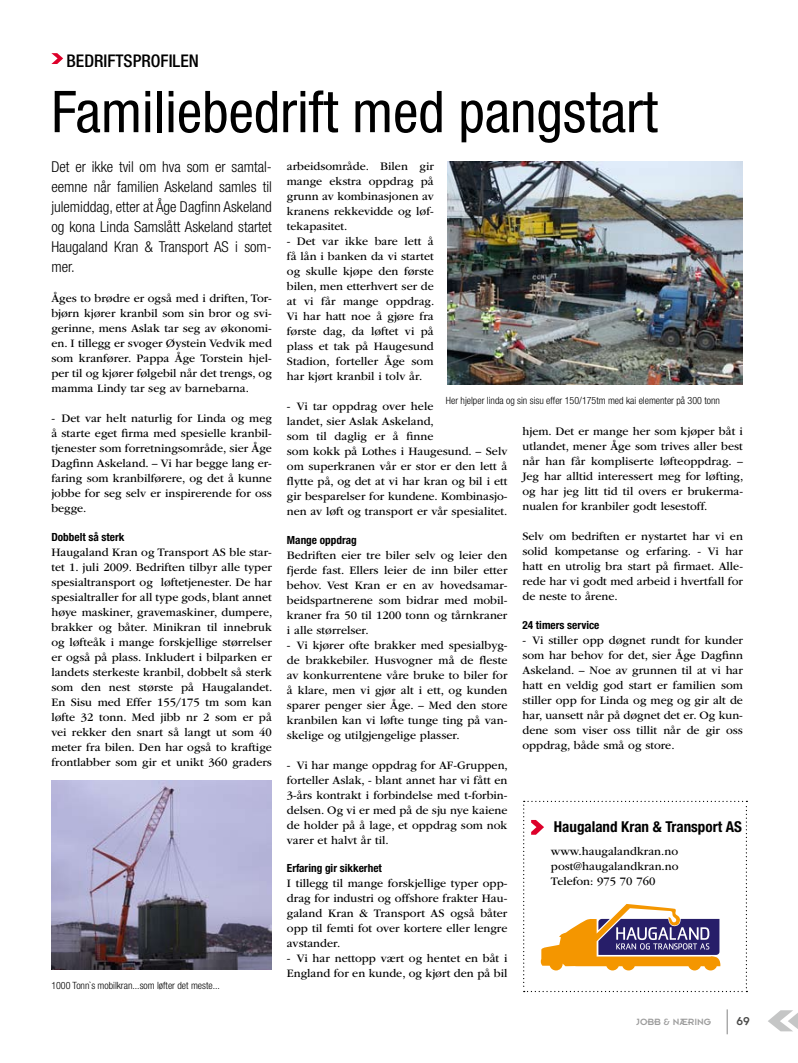
<style>
.page{position:relative;width:798px;height:1063px;background:#fff}
.page>*{position:absolute;margin:0;border:0;box-sizing:border-box;transform-origin:0 0}
.t1{font:condensed 57.75px "Helvetica Neue LT Std";color:#000}
.t2{font:500 condensed 17.5px "Helvetica Neue LT Std";color:#000}
.t3{font:300 condensed 15px/20px "Helvetica Neue LT Std";color:#000;text-align:justify}
.t4{font:700 condensed 15px "Helvetica Neue LT Std";color:#000}
.t5{font:12.5px "Insignia";color:#494948}
.t6{font:11.88px/15px "ITC Garamond Std";color:#000;text-align:justify}
.t7{font:700 condensed 11.25px "Helvetica Neue";color:#000}
.t8{font:300 condensed 10px "Helvetica Neue LT Std";color:#000}
.t9{font:10px "Insignia";color:#9c9c9c}
</style>
<div class="page">
<svg style="left:768px;top:1010px;width:29px;height:21px"></svg>
<svg style="left:726px;top:1009px;width:1px;height:25px"></svg>
<svg style="left:51px;top:53px;width:12px;height:11px"></svg>
<img style="left:51px;top:780px;width:220px;height:189px">
<svg style="left:523px;top:801px;width:224px;height:191px"></svg>
<img style="left:447px;top:162px;width:295px;height:222px">
<h2 class="t2" style="left:66px;top:50px;width:134px">BEDRIFTSPROFILEN</h2>
<h1 class="t1" style="left:51px;top:78px;width:607px">Familiebedrift med pangstart</h1>
<p class="t3" style="left:51px;top:157px;width:222px">Det er ikke tvil om hva som er samtal&shy;eemne når familien Askeland samles til julemiddag, etter at Åge Dagfinn Askeland og kona Linda Samslått Askeland startet Haugaland Kran &amp; Transport AS i som&shy;mer.</p>
<p class="t6" style="left:51px;top:291px;width:222px">Åges to brødre er også med i driften, Tor&shy;bjørn kjører kranbil som sin bror og svi&shy;gerinne, mens Aslak tar seg av økonomi&shy;en. I tillegg er svoger Øystein Vedvik med som kranfører. Pappa Åge Torstein hjel&shy;per til og kjører følgebil når det trengs, og mamma Lindy tar seg av barnebarna.</p>
<p class="t6" style="left:51px;top:411px;width:222px">- Det var helt naturlig for Linda og meg å starte eget firma med spesielle kranbil&shy;tjenester som forretningsområde, sier Åge Dagfinn Askeland. – Vi har begge lang er&shy;faring som kranbilførere, og det å kunne jobbe for seg selv er inspirerende for oss begge.</p>
<p class="t7" style="left:51px;top:530px;width:75px">Dobbelt så sterk</p>
<p class="t6" style="left:51px;top:545px;width:222px">Haugaland Kran og Transport AS ble star&shy;tet 1. juli 2009. Bedriften tilbyr alle typer spesialtransport og løftetjenester. De har spesialtraller for all type gods, blant annet høye maskiner, gravemaskiner, dumpere, brakker og båter. Minikran til innebruk og løfteåk i mange forskjellige størrelser er også på plass. Inkludert i bilparken er landets sterkeste kranbil, dobbelt så sterk som den nest største på Haugalandet.<br>En Sisu med Effer 155/175 tm som kan løfte 32 tonn. Med jibb nr 2 som er på vei rekker den snart så langt ut som 40 meter fra bilen. Den har også to kraftige frontlabber som gir et unikt 360 graders</p>
<p class="t8" style="left:51px;top:980px;width:170px">1000 Tonn`s mobilkran...som løfter det meste...</p>
<p class="t6" style="left:287px;top:159px;width:148px">arbeidsområde. Bilen gir mange ekstra oppdrag på grunn av kombinasjonen av kranens rekkevidde og løf&shy;tekapasitet.</p>
<p class="t6" style="left:287px;top:234px;width:149px">- Det var ikke bare lett å få lån i banken da vi startet og skulle kjøpe den første bilen, men etterhvert ser de at vi får mange oppdrag.<br>Vi har hatt noe å gjøre fra første dag, da løftet vi på plass et tak på Haugesund Stadion, forteller Åge som har kjørt kranbil i tolv år.</p>
<p class="t6" style="left:287px;top:399px;width:222px;text-align:left">- Vi tar oppdrag over hele<br>landet, sier Aslak Askeland,<br>som til daglig er å finne<br>som kokk på Lothes i Haugesund. – Selv om superkranen vår er stor er den lett å flytte på, og det at vi har kran og bil i ett gir besparelser for kundene. Kombinasjo&shy;nen av løft og transport er vår spesialitet.</p>
<p class="t7" style="left:287px;top:533px;width:71px">Mange oppdrag</p>
<p class="t6" style="left:287px;top:548px;width:222px">Bedriften eier tre biler selv og leier den fjerde fast. Ellers leier de inn biler etter behov. Vest Kran er en av hovedsamar&shy;beidspartnerene som bidrar med mobil&shy;kraner fra 50 til 1200 tonn og tårnkraner i alle størrelser.</p>
<p class="t6" style="left:287px;top:638px;width:222px">- Vi kjører ofte brakker med spesialbyg&shy;de brakkebiler. Husvogner må de fleste av konkurrentene våre bruke to biler for å klare, men vi gjør alt i ett, og kunden sparer penger sier Åge. – Med den store kranbilen kan vi løfte tunge ting på van&shy;skelige og utilgjengelige plasser.</p>
<p class="t6" style="left:287px;top:758px;width:222px">- Vi har mange oppdrag for AF-Gruppen, forteller Aslak, - blant annet har vi fått en 3-års kontrakt i forbindelse med t-forbin&shy;delsen. Og vi er med på de sju nye kaiene de holder på å lage, et oppdrag som nok varer et halvt år til.</p>
<p class="t7" style="left:287px;top:862px;width:96px">Erfaring gir sikkerhet</p>
<p class="t6" style="left:287px;top:876px;width:222px">I tillegg til mange forskjellige typer opp&shy;drag for industri og offshore frakter Hau&shy;galand Kran &amp; Transport AS også båter opp til femti fot over kortere eller lengre avstander.</p>
<p class="t6" style="left:287px;top:951px;width:222px">- Vi har nettopp vært og hentet en båt i<br>England for en kunde, og kjørt den på bil</p>
<p class="t8" style="left:446px;top:395px;width:275px">Her hjelper linda og sin sisu effer 150/175tm med kai elementer på 300 tonn</p>
<p class="t6" style="left:522px;top:424px;width:222px">hjem. Det er mange her som kjøper båt i utlandet, mener Åge som trives aller best når han får kompliserte løfteoppdrag. – Jeg har alltid interessert meg for løfting, og har jeg litt tid til overs er brukerma&shy;nualen for kranbiler godt lesestoff.</p>
<p class="t6" style="left:522px;top:529px;width:222px">Selv om bedriften er nystartet har vi en solid kompetanse og erfaring. - Vi har hatt en utrolig bra start på firmaet. Alle&shy;rede har vi godt med arbeid i hvertfall for de neste to årene.</p>
<p class="t7" style="left:522px;top:618px;width:78px">24 timers service</p>
<p class="t6" style="left:522px;top:633px;width:222px">- Vi stiller opp døgnet rundt for kunder som har behov for det, sier Åge Dagfinn Askeland. – Noe av grunnen til at vi har hatt en veldig god start er familien som stiller opp for Linda og meg og gir alt de har, uansett når på døgnet det er. Og kun&shy;dene som viser oss tillit når de gir oss oppdrag, både små og store.</p>
<p class="t4" style="left:553px;top:818px;width:189px">Haugaland Kran &amp; Transport AS</p>
<p class="t6" style="left:550px;top:844px;width:129px">www.haugalandkran.no post@haugalandkran.no Telefon: 975 70 760</p>
<p class="t9" style="left:636px;top:1016px;width:76px">JOBB &amp; NÆRING</p>
<p class="t5" style="left:736px;top:1015px;width:15px">69</p>
</div>
